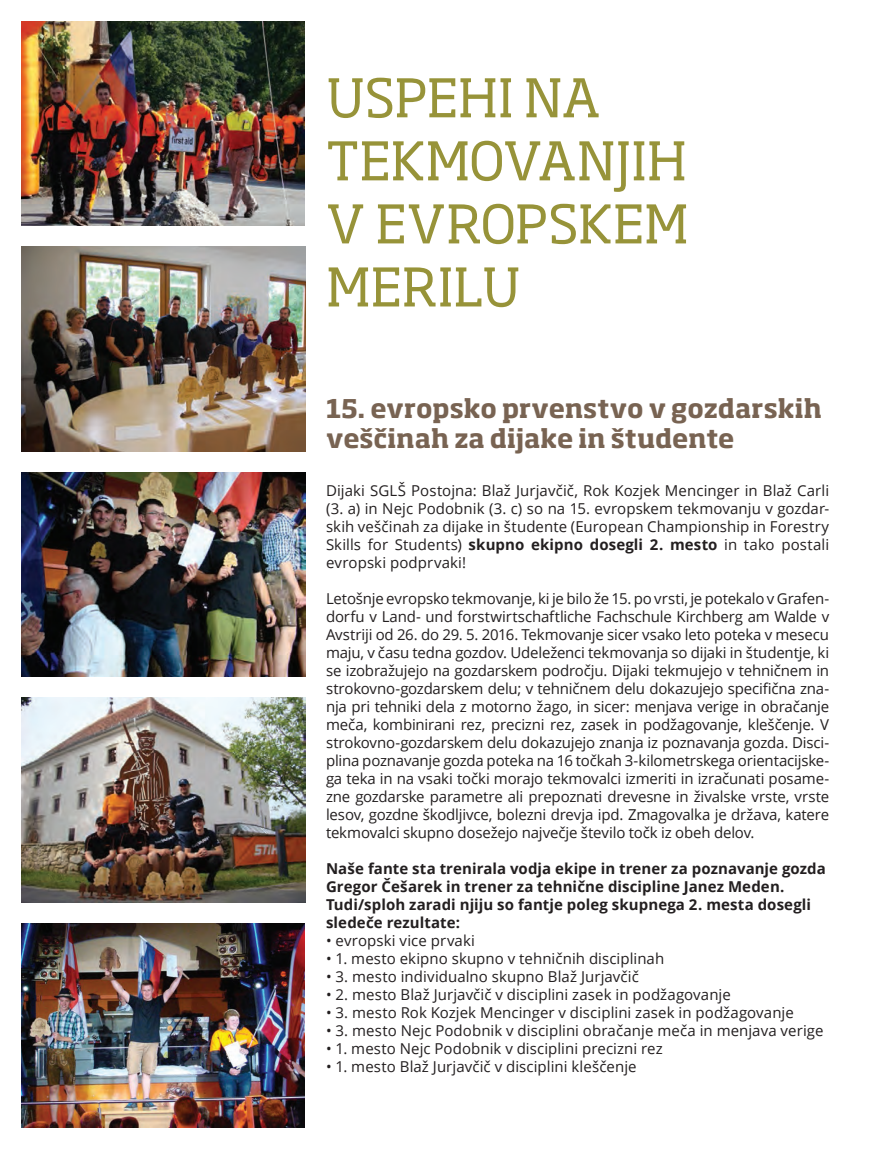
<style>
.page{position:relative;width:893px;height:1149px;background:#fff}
.page>*{position:absolute;margin:0;border:0;box-sizing:border-box;transform-origin:0 0}
.t1{font:52.5px/63px "Soho Pro";letter-spacing:-.005em;color:#979339}
.t2{font:700 25.5px/30.6px "Soho Pro";color:#786352}
.t3{font:15px/18px "Open Sans";letter-spacing:.005em;color:#231f20;text-align:justify}
.t4{font:700 15px/18px "Open Sans";letter-spacing:.005em;color:#231f20}
.s1{font-weight:700}
</style>
<div class="page">
<img style="left:21px;top:247px;width:284px;height:204px">
<img style="left:21px;top:21px;width:284px;height:204px">
<img style="left:21px;top:472px;width:284px;height:204px">
<img style="left:21px;top:697px;width:284px;height:204px">
<img style="left:21px;top:923px;width:284px;height:204px">
<p class="t1" style="left:326px;top:64px;width:364px">USPEHI NA<br>TEKMOVANJIH<br>V EVROPSKEM<br>MERILU</p>
<p class="t2" style="left:326px;top:391px;width:497px">15. evropsko prvenstvo v gozdarskih veščinah za dijake in študente</p>
<p class="t3" style="left:326px;top:481px;width:505px">Dijaki SGLŠ Postojna: Blaž Jurjavčič, Rok Kozjek Mencinger in Blaž Carli (3. a) in Nejc Podobnik (3. c) so na 15. evropskem tekmovanju v gozdar&shy;skih veščinah za dijake in študente (European Championship in Forestry Skills for Students) <span class="s1">skupno ekipno dosegli 2. mesto</span> in tako postali evropski podprvaki!</p>
<p class="t3" style="left:326px;top:589px;width:505px">Letošnje evropsko tekmovanje, ki je bilo že 15. po vrsti, je potekalo v Grafen&shy;dorfu v Land- und forstwirtschaftliche Fachschule Kirchberg am Walde v Avstriji od 26. do 29. 5. 2016. Tekmovanje sicer vsako leto poteka v mesecu maju, v času tedna gozdov. Udeleženci tekmovanja so dijaki in študentje, ki se izobražujejo na gozdarskem področju. Dijaki tekmujejo v tehničnem in strokovno-gozdarskem delu; v tehničnem delu dokazujejo specifična zna&shy;nja pri tehniki dela z motorno žago, in sicer: menjava verige in obračanje meča, kombinirani rez, precizni rez, zasek in podžagovanje, kleščenje. V strokovno-gozdarskem delu dokazujejo znanja iz poznavanja gozda. Disci&shy;plina poznavanje gozda poteka na 16 točkah 3-kilometrskega orientacijske&shy;ga teka in na vsaki točki morajo tekmovalci izmeriti in izračunati posame&shy;zne gozdarske parametre ali prepoznati drevesne in živalske vrste, vrste lesov, gozdne škodljivce, bolezni drevja ipd. Zmagovalka je država, katere tekmovalci skupno dosežejo največje število točk iz obeh delov.</p>
<p class="t4" style="left:326px;top:859px;width:501px">Naše fante sta trenirala vodja ekipe in trener za poznavanje gozda Gregor Češarek in trener za tehnične discipline Janez Meden.<br>Tudi/sploh zaradi njiju so fantje poleg skupnega 2. mesta dosegli sledeče rezultate:</p>
<p class="t3" style="left:326px;top:931px;width:150px">• evropski vice prvaki</p>
<p class="t3" style="left:326px;top:949px;width:340px">• 1. mesto ekipno skupno v tehničnih disciplinah</p>
<p class="t3" style="left:326px;top:967px;width:314px">• 3. mesto individualno skupno Blaž Jurjavčič</p>
<p class="t3" style="left:326px;top:985px;width:406px">• 2. mesto Blaž Jurjavčič v disciplini zasek in podžagovanje</p>
<p class="t3" style="left:326px;top:1003px;width:469px">• 3. mesto Rok Kozjek Mencinger v disciplini zasek in podžagovanje</p>
<p class="t3" style="left:326px;top:1021px;width:499px">• 3. mesto Nejc Podobnik v disciplini obračanje meča in menjava verige</p>
<p class="t3" style="left:326px;top:1039px;width:338px">• 1. mesto Nejc Podobnik v disciplini precizni rez</p>
<p class="t3" style="left:326px;top:1057px;width:312px">• 1. mesto Blaž Jurjavčič v disciplini kleščenje</p>
</div>
